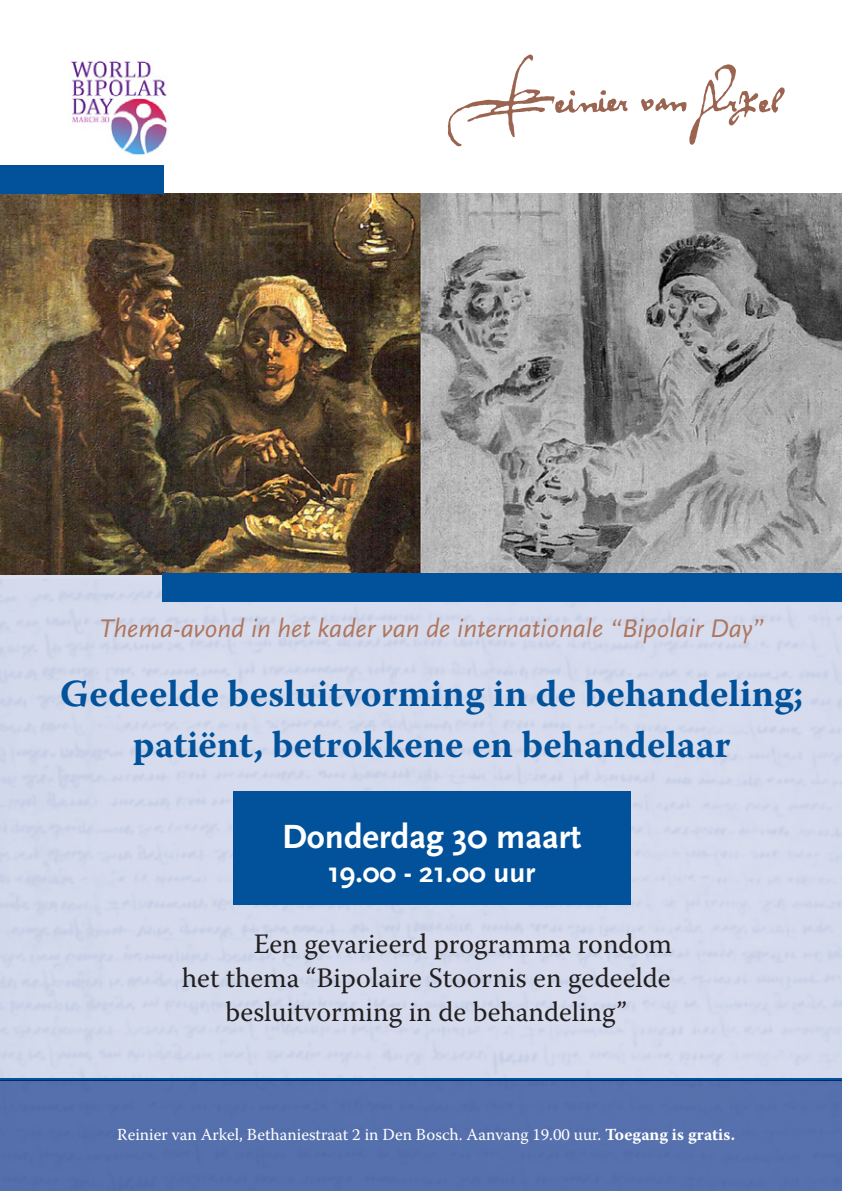
<style>
.page{position:relative;width:842px;height:1191px;background:#fff}
.page>*{position:absolute;margin:0;border:0;box-sizing:border-box;transform-origin:0 0}
.t1{font:700 38px "Warnock Pro";color:#01529a}
.t2{font:700 35px "Scala Sans";color:#fff}
.t3{font:700 29.4px "Scala Sans";color:#fff}
.t4{font:28px "Warnock Pro";color:#231f20}
.t5{font:italic 26.6px "Scala Sans";color:#af765f}
.t6{font:16.8px "Warnock Pro";color:#fff}
.s1{font-weight:700}
</style>
<div class="page">
<img style="left:0;top:194px;width:842px;height:382px">
<svg style="left:448px;top:54px;width:337px;height:92px"></svg>
<div style="left:0;top:579px;width:842px;height:499px;background:#d4dbed"></div>
<hr style="left:0;top:1078px;width:842px;height:2px;background:#01529a">
<div style="left:0;top:165px;width:163px;height:29px;background:#01529a"></div>
<div style="left:162px;top:573px;width:680px;height:28px;background:#01529a"></div>
<div style="left:0;top:1080px;width:842px;height:111px;background:#5570ad"></div>
<div style="left:233px;top:792px;width:398px;height:113px;background:#01529a"></div>
<img style="left:69px;top:60px;width:99px;height:95px">
<p class="t5" style="left:99px;top:612px;width:666px">Thema-avond in het kader van de internationale “Bipolair Day”</p>
<p class="t1" style="left:60px;top:671px;width:745px">Gedeelde besluitvorming in de behandeling;</p>
<p class="t1" style="left:133px;top:721px;width:599px">patiënt, betrokkene en behandelaar</p>
<p class="t2" style="left:282px;top:815px;width:301px">Donderdag 30 maart</p>
<p class="t3" style="left:328px;top:854px;width:209px">19.00 - 21.00 uur</p>
<p class="t4" style="left:254px;top:927px;width:420px">Een gevarieerd programma rondom</p>
<p class="t4" style="left:182px;top:961px;width:490px">het thema “Bipolaire Stoornis en gedeelde</p>
<p class="t4" style="left:225px;top:995px;width:403px">besluitvorming in de behandeling”</p>
<p class="t6" style="left:117px;top:1124px;width:619px">Reinier van Arkel, Bethaniestraat 2 in Den Bosch. Aanvang 19.00 uur. <span class="s1">Toegang is gratis.</span></p>
</div>
